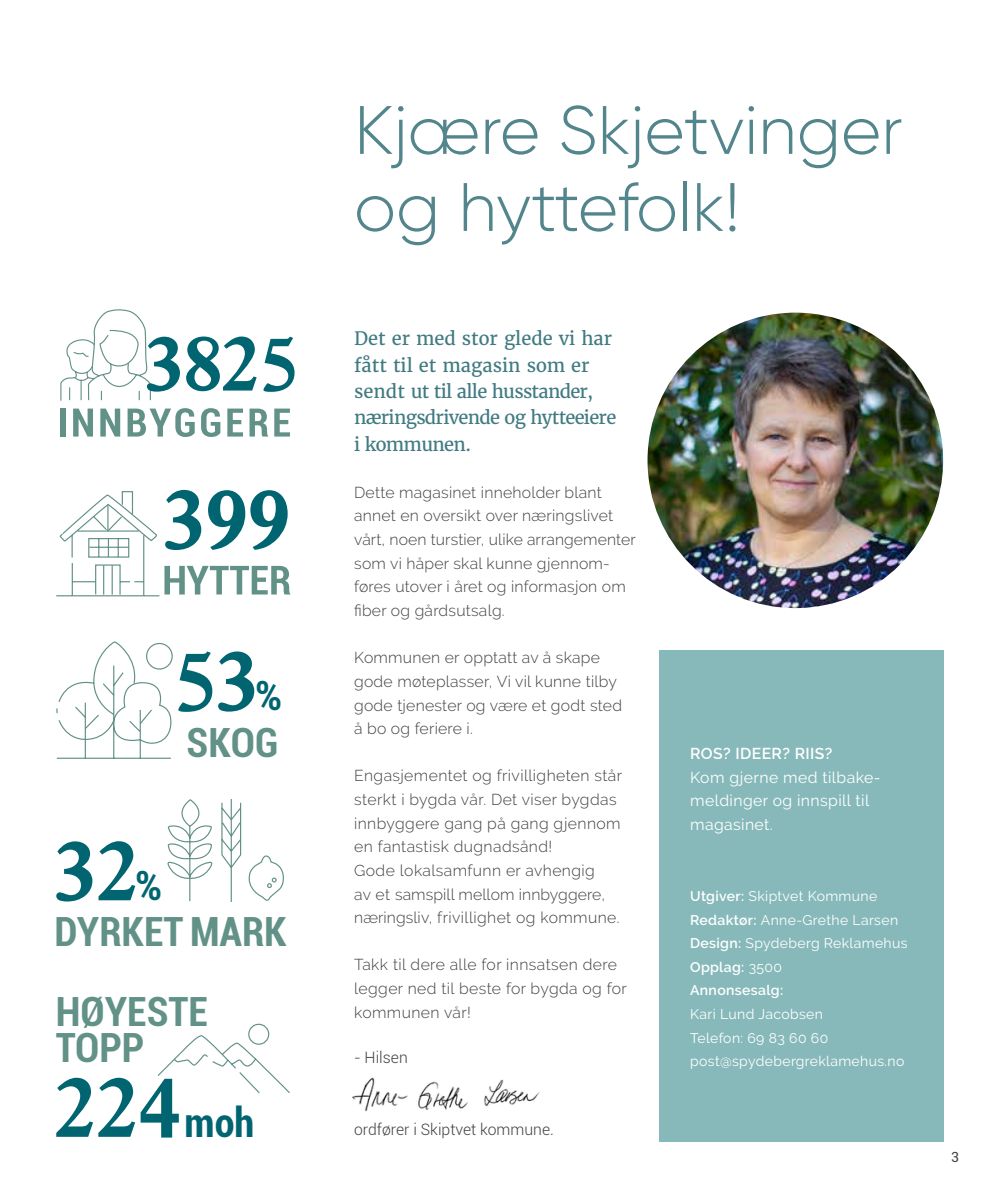
<style>
.page{position:relative;width:993px;height:1191px;background:#fff}
.page>*{position:absolute;margin:0;border:0;box-sizing:border-box;transform-origin:0 0}
.t1{font:700 84.17px "Aldine 721 BT";color:#006570}
.t2{font:700 76.83px "Aldine 721 BT";color:#006570}
.t3{font:300 68.25px/77px "Gilroy";color:#52858c}
.t4{font:700 condensed 40.25px/35.5px "Roboto";color:#629187}
.t5{font:18.38px/26.2px "Merriweather";letter-spacing:-.04em;color:#417b82}
.t6{font:300 15.75px/23.6px "Raleway";letter-spacing:.015em;color:#414042}
.t7{font:15.75px/23.6px "Raleway";letter-spacing:.025em;color:#fff}
.t8{font:300 15.75px "Roboto";color:#414042}
.t9{font:600 15.75px "Raleway";letter-spacing:.025em;color:#fff}
.t10{font:14px/23.6px "Raleway";letter-spacing:.025em;color:#fff}
.t11{font:14px "Roboto";color:#414042}
.s1{font-family:"Roboto";font-stretch:condensed;font-size:40.25px}
.s2{font-weight:600}
</style>
<div class="page">
<div style="left:658px;top:650px;width:285px;height:491px;background:#87b9ba"></div>
<img style="left:647px;top:313px;width:295px;height:295px;border-radius:148px">
<svg style="left:56px;top:491px;width:234px;height:106px"></svg>
<svg style="left:56px;top:641px;width:117px;height:118px"></svg>
<svg style="left:167px;top:799px;width:117px;height:103px"></svg>
<svg style="left:157px;top:1023px;width:133px;height:70px"></svg>
<div style="left:60px;top:408px;width:5px;height:28px;background:#629187"></div>
<svg style="left:73px;top:408px;width:20px;height:28px"></svg>
<svg style="left:100px;top:408px;width:20px;height:28px"></svg>
<svg style="left:127px;top:408px;width:68px;height:29px"></svg>
<svg style="left:201px;top:408px;width:19px;height:29px"></svg>
<svg style="left:227px;top:408px;width:16px;height:28px"></svg>
<svg style="left:249px;top:408px;width:19px;height:28px"></svg>
<svg style="left:274px;top:408px;width:16px;height:28px"></svg>
<svg style="left:60px;top:309px;width:91px;height:92px"></svg>
<img style="left:352px;top:1077px;width:188px;height:35px">
<h2 class="t2" style="left:145px;top:316px;width:154px">3825</h2>
<h1 class="t1" style="left:163px;top:468px;width:128px">399</h1>
<h1 class="t1" style="left:174px;top:629px;width:109px">53<span class="s1">%</span></h1>
<h3 class="t4" style="left:186px;top:723px;width:93px">SKOG</h3>
<h1 class="t1" style="left:54px;top:819px;width:109px">32<span class="s1">%</span></h1>
<h3 class="t4" style="left:55px;top:912px;width:233px">DYRKET MARK</h3>
<h3 class="t4" style="left:56px;top:992px;width:154px">HØYESTE<br>TOPP</h3>
<h1 class="t1" style="left:54px;top:1055px;width:201px">224<span class="s1">moh</span></h1>
<h3 class="t3" style="left:354px;top:91px;width:550px">Kjære Skjetvinger og hyttefolk!</h3>
<p class="t5" style="left:354px;top:326px;width:263px">Det er med stor glede vi har fått til et magasin som er sendt ut til alle husstander, næringsdrivende og hytteeiere i kommunen.</p>
<p class="t6" style="left:354px;top:480px;width:283px">Dette magasinet inneholder blant annet en oversikt over næringslivet vårt, noen turstier, ulike arrangementer som vi håper skal kunne gjennom&shy;føres utover i året og informasjon om fiber og gårdsutsalg.</p>
<p class="t6" style="left:354px;top:646px;width:269px">Kommunen er opptatt av å skape gode møteplasser, Vi vil kunne tilby gode tjenester og være et godt sted å bo og feriere i.</p>
<p class="t6" style="left:354px;top:764px;width:269px">Engasjementet og frivilligheten står sterkt i bygda vår. Det viser bygdas innbyggere gang på gang gjennom en fantastisk dugnadsånd!<br>Gode lokalsamfunn er avhengig<br>av et samspill mellom innbyggere, næringsliv, frivillighet og kommune.</p>
<p class="t6" style="left:354px;top:953px;width:274px">Takk til dere alle for innsatsen dere legger ned til beste for bygda og for kommunen vår!</p>
<p class="t8" style="left:354px;top:1046px;width:55px">- Hilsen</p>
<p class="t8" style="left:354px;top:1118px;width:201px">ordfører i Skiptvet kommune.</p>
<p class="t9" style="left:690px;top:744px;width:144px">ROS? IDEER? RIIS?</p>
<p class="t7" style="left:690px;top:765px;width:192px">Kom gjerne med tilbake&shy;meldinger og innspill til magasinet.</p>
<p class="t10" style="left:690px;top:884px;width:219px"><span class="s2">Utgiver:</span> Skiptvet Kommune<br><span class="s2">Redaktør:</span> Anne-Grethe Larsen<br><span class="s2">Design:</span> Spydeberg Reklamehus<br><span class="s2">Opplag:</span> 3500<br><span class="s2">Annonsesalg:</span></p>
<p class="t10" style="left:690px;top:1002px;width:216px">Kari Lund Jacobsen<br>Telefon: 69 83 60 60 post@spydebergreklamehus.no</p>
<p class="t11" style="left:950px;top:1146px;width:9px">3</p>
</div>
